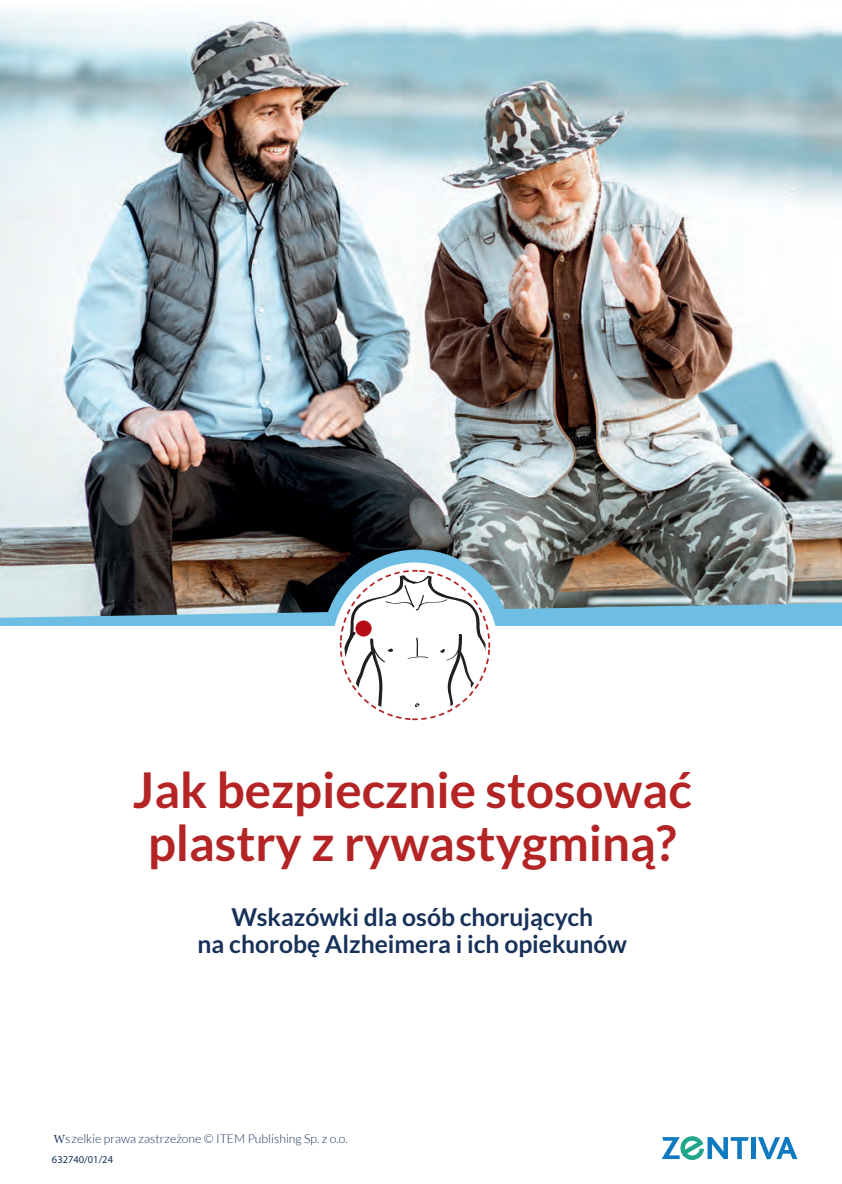
<style>
.page{position:relative;width:842px;height:1184px;background:#fff}
.page>*{position:absolute;margin:0;border:0;box-sizing:border-box;transform-origin:0 0}
.t1{font:700 49.18px/53px "Lato";color:#b42425;text-align:center}
.t2{font:700 24.68px/26.6px "Lato";color:#173159;text-align:center}
.t3{font:300 12.25px "Lato";color:#173159}
.t4{font:10.5px "Myriad Pro";color:#19315a}
.s1{font-family:"Minion Pro";font-weight:400}
</style>
<div class="page">
<img style="left:0;top:10px;width:841px;height:559px">
<div style="left:322px;top:549px;width:189px;height:189px;background:#6ebee4;border-radius:50%"></div>
<div style="left:0;top:626px;width:841px;height:558px;background:#fff"></div>
<div style="left:332px;top:562px;width:165px;height:165px;background:#fff;border-radius:50%"></div>
<svg style="left:0;top:569px;width:841px;height:152px"></svg>
<div style="left:355px;top:620px;width:16px;height:16px;background:#b50e16;border-radius:50%"></div>
<div style="left:750px;top:1137px;width:5px;height:22px;background:#107ac0"></div>
<svg style="left:758px;top:1137px;width:39px;height:22px"></svg>
<svg style="left:661px;top:1136px;width:87px;height:24px"></svg>
<p class="t1" style="left:133px;top:762px;width:560px">Jak bezpiecznie stosować plastry z rywastygminą?</p>
<p class="t2" style="left:197px;top:903px;width:430px">Wskazówki dla osób chorujących<br>na chorobę Alzheimera i ich opiekunów</p>
<p class="t3" style="left:53px;top:1131px;width:296px"><span class="s1">W</span>szelkie prawa zastrzeżone © ITEM Publishing Sp. z o.o.</p>
<p class="t4" style="left:52px;top:1152px;width:63px">632740/01/24</p>
</div>
